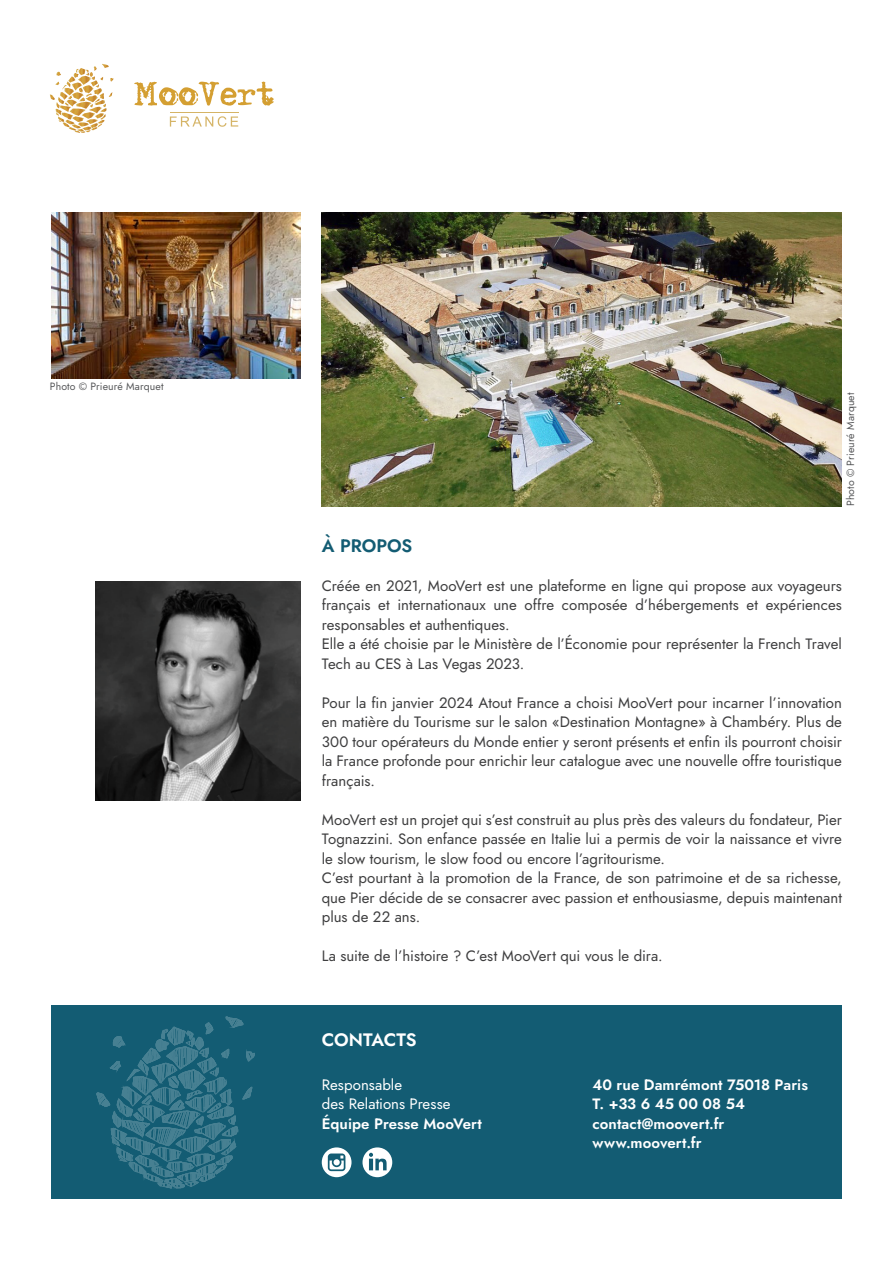
<style>
.page{position:relative;width:893px;height:1263px;background:#fff}
.page>*{position:absolute;margin:0;border:0;box-sizing:border-box;transform-origin:0 0}
.t1{font:600 18px "Jost";letter-spacing:-.005em;color:#fff}
.t2{font:600 18px "Jost";letter-spacing:-.005em;color:#135c73}
.t3{font:15px/19.5px "Jost";color:#3e3e3f;text-align:justify}
.t4{font:600 15px "Jost";letter-spacing:.005em;color:#fff}
.t5{font:15px "Jost";letter-spacing:.005em;color:#fff}
.t6{font:10.5px "Jost";letter-spacing:.01em;color:#57585a}
</style>
<div class="page">
<div style="left:51px;top:1006px;width:791px;height:193px;background:#135c73"></div>
<svg style="left:97px;top:1017px;width:158px;height:171px"></svg>
<img style="left:96px;top:581px;width:204px;height:219px">
<svg style="left:322px;top:1147px;width:29px;height:30px"></svg>
<svg style="left:362px;top:1147px;width:30px;height:30px"></svg>
<svg style="left:134px;top:82px;width:140px;height:24px"></svg>
<hr style="left:170px;top:112px;width:68px;height:1px;background:#d5b466">
<svg style="left:170px;top:116px;width:68px;height:11px"></svg>
<svg style="left:50px;top:64px;width:64px;height:69px"></svg>
<img style="left:322px;top:213px;width:520px;height:293px">
<img style="left:51px;top:213px;width:249px;height:165px">
<p class="t6" style="left:50px;top:380px;width:115px">Photo © Prieuré Marquet</p>
<p class="t6" style="left:843px;top:506px;width:115px;rotate:-90deg">Photo © Prieuré Marquet</p>
<p class="t2" style="left:322px;top:533px;width:92px">À PROPOS</p>
<p class="t3" style="left:322px;top:576px;width:522px">Créée en 2021, MooVert est une plateforme en ligne qui propose aux voyageurs français et internationaux une offre composée d’hébergements et expériences responsables et authentiques.</p>
<p class="t3" style="left:322px;top:634px;width:522px">Elle a été choisie par le Ministère de l’Économie pour représenter la French Travel<br>Tech au CES à Las Vegas 2023.</p>
<p class="t3" style="left:322px;top:693px;width:522px">Pour la fin janvier 2024 Atout France a choisi MooVert pour incarner l’innovation en matière du Tourisme sur le salon «Destination Montagne» à Chambéry. Plus de 300 tour opérateurs du Monde entier y seront présents et enfin ils pourront choisir la France profonde pour enrichir leur catalogue avec une nouvelle offre touristique français.</p>
<p class="t3" style="left:322px;top:810px;width:522px">MooVert est un projet qui s’est construit au plus près des valeurs du fondateur, Pier Tognazzini. Son enfance passée en Italie lui a permis de voir la naissance et vivre le slow tourism, le slow food ou encore l’agritourisme.</p>
<p class="t3" style="left:322px;top:868px;width:522px">C’est pourtant à la promotion de la France, de son patrimoine et de sa richesse, que Pier décide de se consacrer avec passion et enthousiasme, depuis maintenant plus de 22 ans.</p>
<p class="t3" style="left:322px;top:946px;width:342px">La suite de l’histoire ? C’est MooVert qui vous le dira.</p>
<p class="t1" style="left:322px;top:1027px;width:96px">CONTACTS</p>
<p class="t5" style="left:322px;top:1074px;width:82px">Responsable</p>
<p class="t5" style="left:322px;top:1093px;width:130px">des Relations Presse</p>
<p class="t4" style="left:322px;top:1113px;width:162px">Équipe Presse MooVert</p>
<p class="t4" style="left:592px;top:1074px;width:217px">40 rue Damrémont 75018 Paris</p>
<p class="t4" style="left:592px;top:1094px;width:154px">T. +33 6 45 00 08 54</p>
<p class="t4" style="left:592px;top:1113px;width:133px">contact@moovert.fr</p>
<p class="t4" style="left:592px;top:1133px;width:111px">www.moovert.fr</p>
</div>
